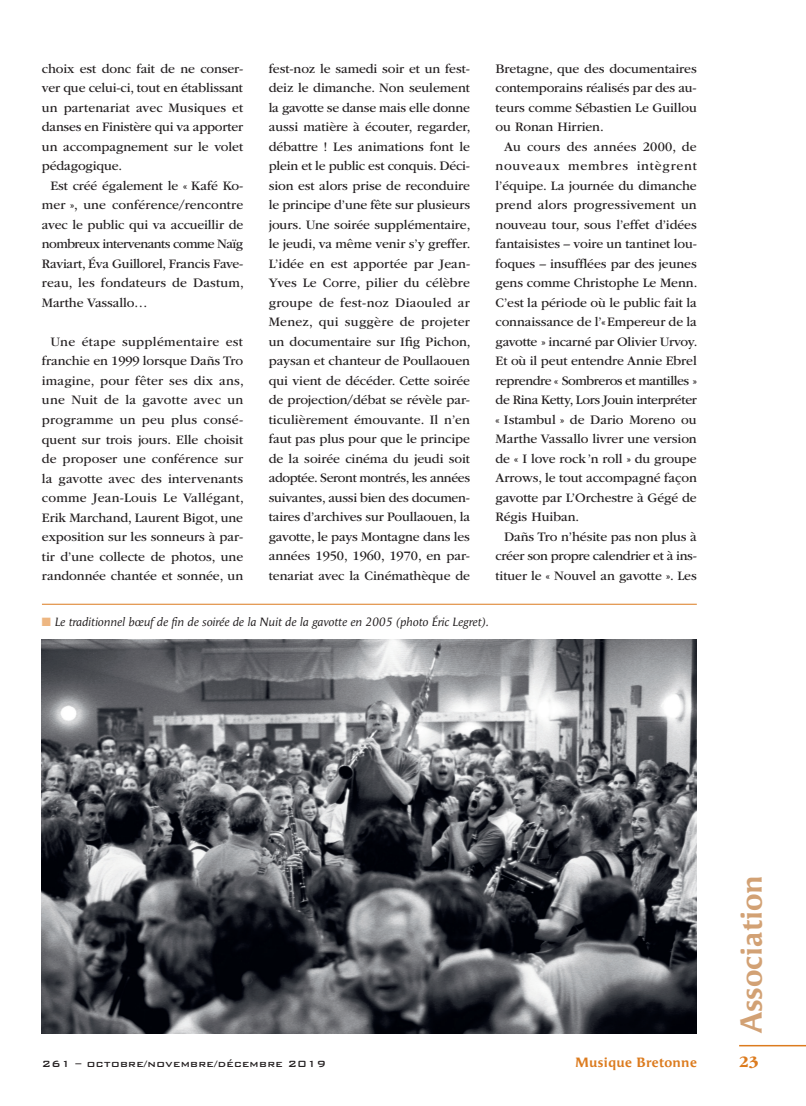
<style>
.page{position:relative;width:806px;height:1106px;background:#fff}
.page>*{position:absolute;margin:0;border:0;box-sizing:border-box;transform-origin:0 0}
.t1{font:700 30px "Angie";color:#d2a174}
.t2{font:700 16.5px "ITC Garamond Std";color:#dc7b1e}
.t3{font:13.5px/19.5px "ITC Garamond Std";letter-spacing:-.005em;color:#231f20;text-align:justify}
.t4{font:700 13.5px "Angie";letter-spacing:.025em;color:#dc7b1e}
.t5{font:italic 12px "Angie";color:#231f20}
.t6{font:500 12px "Bank Gothic BT";letter-spacing:.025em;color:#231f20}
.s1{color:#edb681}
</style>
<div class="page">
<hr style="left:739px;top:1045px;width:67px;height:1px;background:#dc7b1e">
<hr style="left:42px;top:604px;width:655px;height:1px;background:#dc7b1e">
<img style="left:42px;top:640px;width:655px;height:393px">
<p class="t3" style="left:42px;top:59px;width:203px">choix est donc fait de ne conser&shy;ver que celui-ci, tout en établissant un partenariat avec Musiques et danses en Finistère qui va apporter un accompagnement sur le volet pédagogique.</p>
<p class="t3" style="left:42px;top:176px;width:203px;text-indent:9px">Est créé également le « Kafé Ko&shy;mer », une conférence/rencontre avec le public qui va accueillir de nombreux intervenants comme Naïg Raviart, Éva Guillorel, Francis Fave&shy;reau, les fondateurs de Dastum, Marthe Vassallo…</p>
<p class="t3" style="left:42px;top:332px;width:203px;text-align:center">Une étape supplémentaire est franchie en 1999 lorsque Dañs Tro imagine, pour fêter ses dix ans, une Nuit de la gavotte avec un programme un peu plus consé&shy;quent sur trois jours. Elle choisit de proposer une conférence sur la gavotte avec des intervenants comme Jean-Louis Le Vallégant,<br>Erik Marchand, Laurent Bigot, une exposition sur les sonneurs à par&shy;tir d’une collecte de photos, une randonnée chantée et sonnée, un</p>
<p class="t3" style="left:269px;top:59px;width:203px">fest-noz le samedi soir et un fest&shy;deiz le dimanche. Non seulement la gavotte se danse mais elle donne aussi matière à écouter, regarder, débattre ! Les animations font le plein et le public est conquis. Déci&shy;sion est alors prise de reconduire le principe d’une fête sur plusieurs jours. Une soirée supplémentaire, le jeudi, va même venir s’y greffer.<br>L’idée en est apportée par Jean-Yves Le Corre, pilier du célèbre groupe de fest-noz Diaouled ar Menez, qui suggère de projeter un documentaire sur Ifig Pichon, paysan et chanteur de Poullaouen qui vient de décéder. Cette soirée de projection/débat se révèle par&shy;ticulièrement émouvante. Il n’en faut pas plus pour que le principe de la soirée cinéma du jeudi soit adoptée. Seront montrés, les années suivantes, aussi bien des documen&shy;taires d’archives sur Poullaouen, la gavotte, le pays Montagne dans les années 1950, 1960, 1970, en par&shy;tenariat avec la Cinémathèque de</p>
<p class="t3" style="left:495px;top:59px;width:203px">Bretagne, que des documentaires contemporains réalisés par des au&shy;teurs comme Sébastien Le Guillou ou Ronan Hirrien.</p>
<p class="t3" style="left:495px;top:137px;width:203px;text-indent:9px">Au cours des années 2000, de nouveaux membres intègrent l’équipe. La journée du dimanche prend alors progressivement un nouveau tour, sous l’effet d’idées fantaisistes – voire un tantinet lou&shy;foques – insufflées par des jeunes gens comme Christophe Le Menn.<br>C’est la période où le public fait la connaissance de l’«Empereur de la gavotte » incarné par Olivier Urvoy.<br>Et où il peut entendre Annie Ebrel reprendre « Sombreros et mantilles » de Rina Ketty, Lors Jouin interpréter « Istambul » de Dario Moreno ou Marthe Vassallo livrer une version de « I love rock’n roll » du groupe Arrows, le tout accompagné façon gavotte par L’Orchestre à Gégé de Régis Huiban.</p>
<p class="t3" style="left:495px;top:527px;width:203px;text-indent:9px">Dañs Tro n’hésite pas non plus à créer son propre calendrier et à ins&shy;tituer le « Nouvel an gavotte ». Les</p>
<p class="t5" style="left:42px;top:615px;width:448px"><span class="s1">■</span> Le traditionnel bœuf de fin de soirée de la Nuit de la gavotte en 2005 (photo Éric Legret).</p>
<h1 class="t1" style="left:735px;top:1033px;width:160px;rotate:-90deg">Association</h1>
<p class="t6" style="left:42px;top:1057px;width:286px">261 – octobre/novembre/décembre 2019</p>
<p class="t4" style="left:575px;top:1055px;width:123px">Musique Bretonne</p>
<p class="t2" style="left:739px;top:1052px;width:21px">23</p>
</div>
